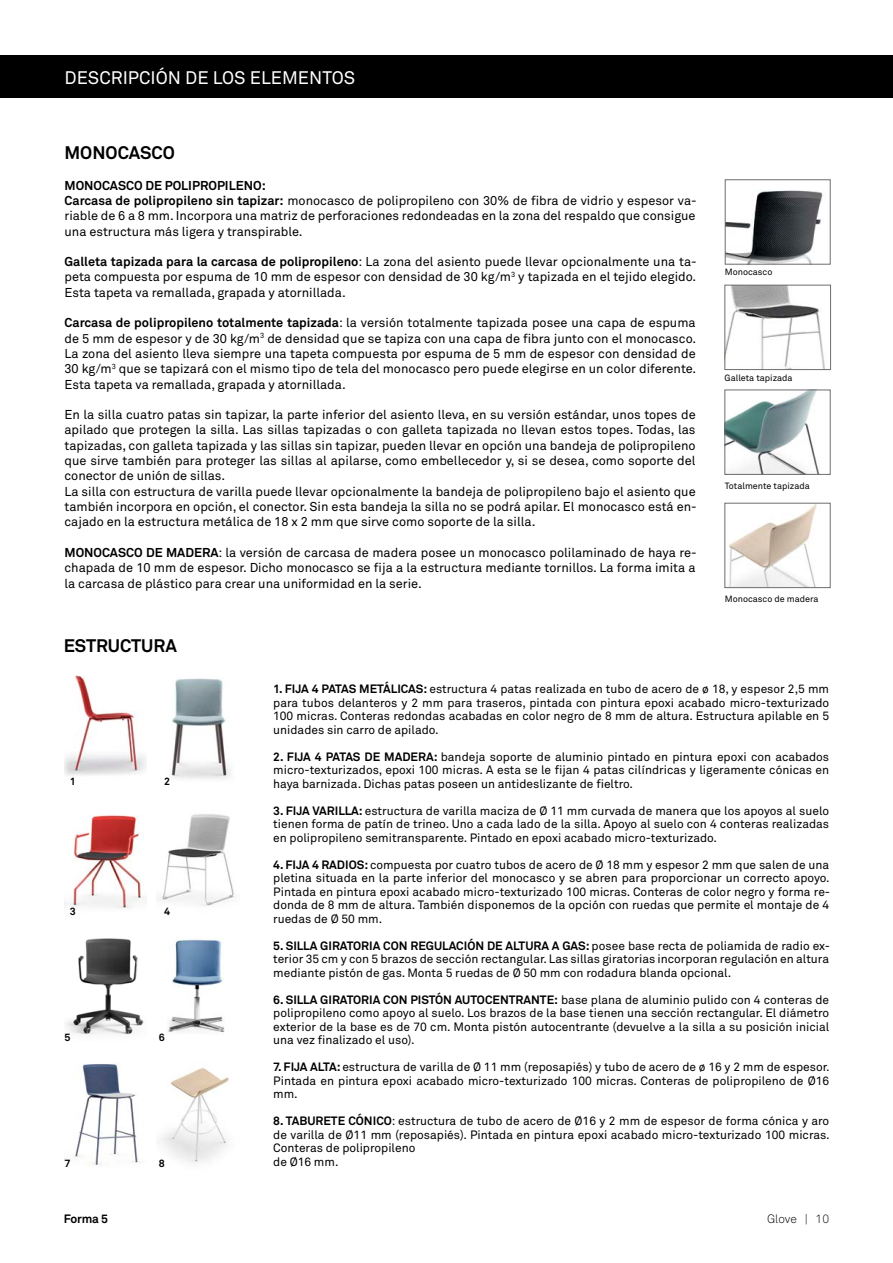
<style>
.page{position:relative;width:893px;height:1263px;background:#fff}
.page>*{position:absolute;margin:0;border:0;box-sizing:border-box;transform-origin:0 0}
.t1{font:18px "Akkurat";color:#fff}
.t2{font:700 18px "Akkurat";color:#000}
.t3{font:12.75px/15.3px "Akkurat";color:#000;text-align:justify}
.t4{font:12px/13.5px "Akkurat";color:#000;text-align:justify}
.t5{font:300 12px "Akkurat";letter-spacing:-.005em;color:#000}
.t6{font:700 12px "Akkurat";letter-spacing:-.02em;color:#000}
.t7{font:700 10.5px "Akkurat";color:#000}
.t8{font:9px "Akkurat";color:#000}
.s1{font-weight:700}
</style>
<div class="page">
<img style="left:727px;top:190px;width:96px;height:72px">
<div style="left:725px;top:179px;width:105px;height:85px;border:1px solid #6d6d71"></div>
<img style="left:726px;top:392px;width:93px;height:81px">
<div style="left:724px;top:390px;width:106px;height:85px;border:1px solid #6d6d71"></div>
<img style="left:729px;top:505px;width:88px;height:81px">
<div style="left:724px;top:503px;width:106px;height:85px;border:1px solid #6d6d71"></div>
<img style="left:726px;top:287px;width:99px;height:81px">
<div style="left:724px;top:285px;width:107px;height:85px;border:1px solid #6d6d71"></div>
<div style="left:0;top:55px;width:893px;height:43px;background:#000"></div>
<img style="left:64px;top:675px;width:82px;height:100px">
<img style="left:64px;top:815px;width:80px;height:94px">
<img style="left:167px;top:939px;width:58px;height:93px">
<img style="left:160px;top:1067px;width:69px;height:96px">
<img style="left:171px;top:678px;width:59px;height:102px">
<img style="left:160px;top:814px;width:76px;height:92px">
<img style="left:66px;top:938px;width:78px;height:97px">
<img style="left:64px;top:1063px;width:74px;height:102px">
<h1 class="t1" style="left:65px;top:66px;width:292px">DESCRIPCIÓN DE LOS ELEMENTOS</h1>
<h1 class="t2" style="left:64px;top:141px;width:112px">MONOCASCO</h1>
<p class="t3" style="left:64px;top:177px;width:634px;text-align:left"><span class="s1">MONOCASCO DE POLIPROPILENO:<br>Carcasa de polipropileno sin tapizar:</span> monocasco de polipropileno con 30% de fibra de vidrio y espesor va&shy;riable de 6 a 8 mm. Incorpora una matriz de perforaciones redondeadas en la zona del respaldo que consigue una estructura más ligera y transpirable.</p>
<p class="t3" style="left:64px;top:254px;width:634px"><span class="s1">Galleta tapizada para la carcasa de polipropileno</span>: La zona del asiento puede llevar opcionalmente una ta&shy;peta compuesta por espuma de 10 mm de espesor con densidad de 30 kg/m<sup>3</sup> y tapizada en el tejido elegido.<br>Esta tapeta va remallada, grapada y atornillada.</p>
<p class="t3" style="left:64px;top:315px;width:633px"><span class="s1">Carcasa de polipropileno totalmente tapizada</span>: la versión totalmente tapizada posee una capa de espuma de 5 mm de espesor y de 30 kg/m<sup>3</sup> de densidad que se tapiza con una capa de fibra junto con el monocasco.<br>La zona del asiento lleva siempre una tapeta compuesta por espuma de 5 mm de espesor con densidad de 30 kg/m<sup>3</sup> que se tapizará con el mismo tipo de tela del monocasco pero puede elegirse en un color diferente.<br>Esta tapeta va remallada, grapada y atornillada.</p>
<p class="t3" style="left:64px;top:407px;width:634px;text-align:left">En la silla cuatro patas sin tapizar, la parte inferior del asiento lleva, en su versión estándar, unos topes de apilado que protegen la silla. Las sillas tapizadas o con galleta tapizada no llevan estos topes. Todas, las tapizadas, con galleta tapizada y las sillas sin tapizar, pueden llevar en opción una bandeja de polipropileno que sirve también para proteger las sillas al apilarse, como embellecedor y, si se desea, como soporte del conector de unión de sillas.<br>La silla con estructura de varilla puede llevar opcionalmente la bandeja de polipropileno bajo el asiento que también incorpora en opción, el conector. Sin esta bandeja la silla no se podrá apilar. El monocasco está en&shy;cajado en la estructura metálica de 18 x 2 mm que sirve como soporte de la silla.</p>
<p class="t3" style="left:64px;top:545px;width:634px"><span class="s1">MONOCASCO DE MADERA</span>: la versión de carcasa de madera posee un monocasco polilaminado de haya re&shy;chapada de 10 mm de espesor. Dicho monocasco se fija a la estructura mediante tornillos. La forma imita a la carcasa de plástico para crear una uniformidad en la serie.</p>
<h1 class="t2" style="left:64px;top:635px;width:115px">ESTRUCTURA</h1>
<p class="t8" style="left:725px;top:267px;width:49px">Monocasco</p>
<p class="t8" style="left:724px;top:373px;width:70px">Galleta tapizada</p>
<p class="t8" style="left:725px;top:480px;width:86px">Totalmente tapizada</p>
<p class="t8" style="left:725px;top:593px;width:95px">Monocasco de madera</p>
<p class="t7" style="left:70px;top:774px;width:7px">1</p>
<p class="t7" style="left:164px;top:774px;width:7px">2</p>
<p class="t7" style="left:70px;top:904px;width:7px">3</p>
<p class="t7" style="left:164px;top:904px;width:7px">4</p>
<p class="t7" style="left:65px;top:1030px;width:7px">5</p>
<p class="t7" style="left:159px;top:1030px;width:7px">6</p>
<p class="t7" style="left:65px;top:1156px;width:7px">7</p>
<p class="t7" style="left:159px;top:1156px;width:7px">8</p>
<p class="t4" style="left:273px;top:682px;width:558px"><span class="s1">1. FIJA 4 PATAS METÁLICAS:</span> estructura 4 patas realizada en tubo de acero de ø 18, y espesor 2,5 mm para tubos delanteros y 2 mm para traseros, pintada con pintura epoxi acabado micro-texturizado 100 micras. Conteras redondas acabadas en color negro de 8 mm de altura. Estructura apilable en 5 unidades sin carro de apilado.</p>
<p class="t4" style="left:273px;top:749px;width:557px"><span class="s1">2. FIJA 4 PATAS DE MADERA:</span> bandeja soporte de aluminio pintado en pintura epoxi con acabados micro-texturizados, epoxi 100 micras. A esta se le fijan 4 patas cilíndricas y ligeramente cónicas en haya barnizada. Dichas patas poseen un antideslizante de fieltro.</p>
<p class="t4" style="left:273px;top:803px;width:557px"><span class="s1">3. FIJA VARILLA:</span> estructura de varilla maciza de Ø 11 mm curvada de manera que los apoyos al suelo tienen forma de patín de trineo. Uno a cada lado de la silla. Apoyo al suelo con 4 conteras realizadas en polipropileno semitransparente. Pintado en epoxi acabado micro-texturizado.</p>
<p class="t4" style="left:273px;top:857px;width:558px"><span class="s1">4. FIJA 4 RADIOS:</span> compuesta por cuatro tubos de acero de Ø 18 mm y espesor 2 mm que salen de una pletina situada en la parte inferior del monocasco y se abren para proporcionar un correcto apoyo.<br>Pintada en pintura epoxi acabado micro-texturizado 100 micras. Conteras de color negro y forma re&shy;donda de 8 mm de altura. También disponemos de la opción con ruedas que permite el montaje de 4 ruedas de Ø 50 mm.</p>
<p class="t4" style="left:273px;top:938px;width:558px"><span class="s1">5. SILLA GIRATORIA CON REGULACIÓN DE ALTURA A GAS:</span> posee base recta de poliamida de radio ex&shy;terior 35 cm y con 5 brazos de sección rectangular. Las sillas giratorias incorporan regulación en altura mediante pistón de gas. Monta 5 ruedas de Ø 50 mm con rodadura blanda opcional.</p>
<p class="t4" style="left:273px;top:992px;width:557px"><span class="s1">6. SILLA GIRATORIA CON PISTÓN AUTOCENTRANTE:</span> base plana de aluminio pulido con 4 conteras de polipropileno como apoyo al suelo. Los brazos de la base tienen una sección rectangular. El diámetro exterior de la base es de 70 cm. Monta pistón autocentrante (devuelve a la silla a su posición inicial una vez finalizado el uso).</p>
<p class="t4" style="left:273px;top:1060px;width:558px"><span class="s1">7. FIJA ALTA:</span> estructura de varilla de Ø 11 mm (reposapiés) y tubo de acero de ø 16 y 2 mm de espesor.<br>Pintada en pintura epoxi acabado micro-texturizado 100 micras. Conteras de polipropileno de Ø16 mm.</p>
<p class="t4" style="left:273px;top:1114px;width:558px;text-align:left"><span class="s1">8. TABURETE CÓNICO</span>: estructura de tubo de acero de Ø16 y 2 mm de espesor de forma cónica y aro de varilla de Ø11 mm (reposapiés). Pintada en pintura epoxi acabado micro-texturizado 100 micras.<br>Conteras de polipropileno<br>de Ø16 mm.</p>
<p class="t6" style="left:64px;top:1211px;width:46px">Forma 5</p>
<p class="t5" style="left:767px;top:1211px;width:64px">Glove | 10</p>
</div>
